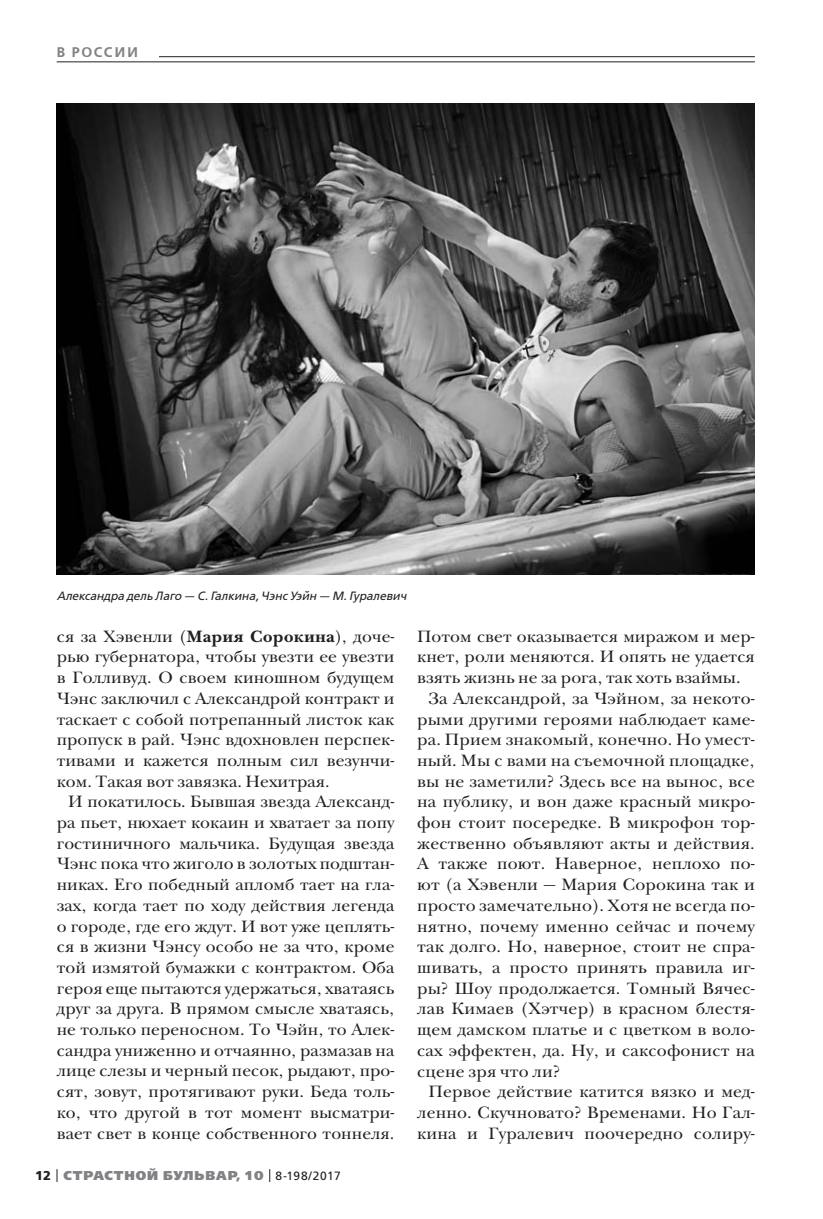
<style>
.page{position:relative;width:823px;height:1219px;background:#fff}
.page>*{position:absolute;margin:0;border:0;box-sizing:border-box;transform-origin:0 0}
.t1{font:17px/20.6px "New Baskerville ITC";letter-spacing:.01em;color:#231f20;text-align:justify}
.t2{font:600 14px "Free Set";letter-spacing:.105em;color:#808285}
.t3{font:800 12.8px "Free Set";letter-spacing:.07em;color:#808285}
.t4{font:italic 12px "Free Set";color:#231f20}
.s1{font-weight:700}
.s2{font-weight:700;color:#231f20}
.s3{font-weight:400;font-size:12px;color:#231f20}
</style>
<div class="page">
<svg style="left:57px;top:1169px;width:1px;height:13px"></svg>
<svg style="left:269px;top:1169px;width:1px;height:13px"></svg>
<hr style="left:57px;top:56px;width:697px;height:1px;background:#231f20">
<div style="left:57px;top:41px;width:102px;height:21px;background:#fff"></div>
<hr style="left:57px;top:62px;width:697px;height:1px;background:#231f20">
<img style="left:57px;top:104px;width:697px;height:470px">
<p class="t2" style="left:57px;top:45px;width:83px">В РОССИИ</p>
<p class="t4" style="left:57px;top:590px;width:351px">Александра дель Лаго — С. Галкина, Чэнс Уэйн — М. Гуралевич</p>
<p class="t1" style="left:57px;top:627px;width:339px">ся за Хэвенли (<span class="s1">Мария Сорокина</span>), доче&shy;рью губернатора, чтобы увезти ее увезти в Голливуд. О своем киношном будущем Чэнс заключил с Александрой контракт и таскает с собой потрепанный листок как пропуск в рай. Чэнс вдохновлен перспек&shy;тивами и кажется полным сил везунчи&shy;ком. Такая вот завязка. Нехитрая.</p>
<p class="t1" style="left:57px;top:793px;width:339px;text-indent:11px">И покатилось. Бывшая звезда Александ&shy;ра пьет, нюхает кокаин и хватает за попу гостиничного мальчика. Будущая звезда Чэнс пока что жиголо в золотых подштан&shy;никах. Его победный апломб тает на гла&shy;зах, когда тает по ходу действия легенда о городе, где его ждут. И вот уже цеплять&shy;ся в жизни Чэнсу особо не за что, кроме той измятой бумажки с контрактом. Оба героя еще пытаются удержаться, хватаясь друг за друга. В прямом смысле хватаясь, не только переносном. То Чэйн, то Алек&shy;сандра униженно и отчаянно, размазав на лице слезы и черный песок, рыдают, про&shy;сят, зовут, протягивают руки. Беда толь&shy;ко, что другой в тот момент высматри&shy;вает свет в конце собственного тоннеля.</p>
<p class="t3" style="left:35px;top:1169px;width:307px"><span class="s2">12</span> СТРАСТНОЙ БУЛЬВАР, 10 <span class="s3">8-198/2017</span></p>
<p class="t1" style="left:417px;top:627px;width:339px">Потом свет оказывается миражом и мер-</p>
<p class="t1" style="left:417px;top:648px;width:339px">кнет, роли меняются. И опять не удается</p>
<p class="t1" style="left:417px;top:669px;width:325px">взять жизнь не за рога, так хоть взаймы.</p>
<p class="t1" style="left:428px;top:690px;width:327px">За Александрой, за Чэйном, за некото-</p>
<p class="t1" style="left:417px;top:710px;width:339px">рыми другими героями наблюдает каме-</p>
<p class="t1" style="left:417px;top:731px;width:339px">ра. Прием знакомый, конечно. Но умест-</p>
<p class="t1" style="left:417px;top:752px;width:339px">ный. Мы с вами на съемочной площадке,</p>
<p class="t1" style="left:417px;top:772px;width:339px">вы не заметили? Здесь все на вынос, все</p>
<p class="t1" style="left:417px;top:793px;width:339px">на публику, и вон даже красный микро-</p>
<p class="t1" style="left:417px;top:814px;width:339px">фон стоит посередке. В микрофон тор-</p>
<p class="t1" style="left:417px;top:834px;width:339px">жественно объявляют акты и действия.</p>
<p class="t1" style="left:417px;top:855px;width:339px">А также поют. Наверное, неплохо по-</p>
<p class="t1" style="left:417px;top:876px;width:339px">ют (а Хэвенли — Мария Сорокина так и</p>
<p class="t1" style="left:417px;top:897px;width:339px">просто замечательно). Хотя не всегда по-</p>
<p class="t1" style="left:417px;top:917px;width:339px">нятно, почему именно сейчас и почему</p>
<p class="t1" style="left:417px;top:938px;width:339px">так долго. Но, наверное, стоит не спра-</p>
<p class="t1" style="left:417px;top:959px;width:339px">шивать, а просто принять правила иг-</p>
<p class="t1" style="left:417px;top:979px;width:339px">ры? Шоу продолжается. Томный Вячес-</p>
<p class="t1" style="left:417px;top:1000px;width:339px">лав Кимаев (Хэтчер) в красном блестя-</p>
<p class="t1" style="left:417px;top:1021px;width:339px">щем дамском платье и с цветком в воло-</p>
<p class="t1" style="left:417px;top:1041px;width:339px">сах эффектен, да. Ну, и саксофонист на</p>
<p class="t1" style="left:417px;top:1062px;width:144px">сцене зря что ли?</p>
<p class="t1" style="left:428px;top:1083px;width:327px">Первое действие катится вязко и мед-</p>
<p class="t1" style="left:417px;top:1104px;width:339px">ленно. Скучновато? Временами. Но Гал-</p>
<p class="t1" style="left:417px;top:1124px;width:339px">кина и Гуралевич поочередно солиру-</p>
</div>
